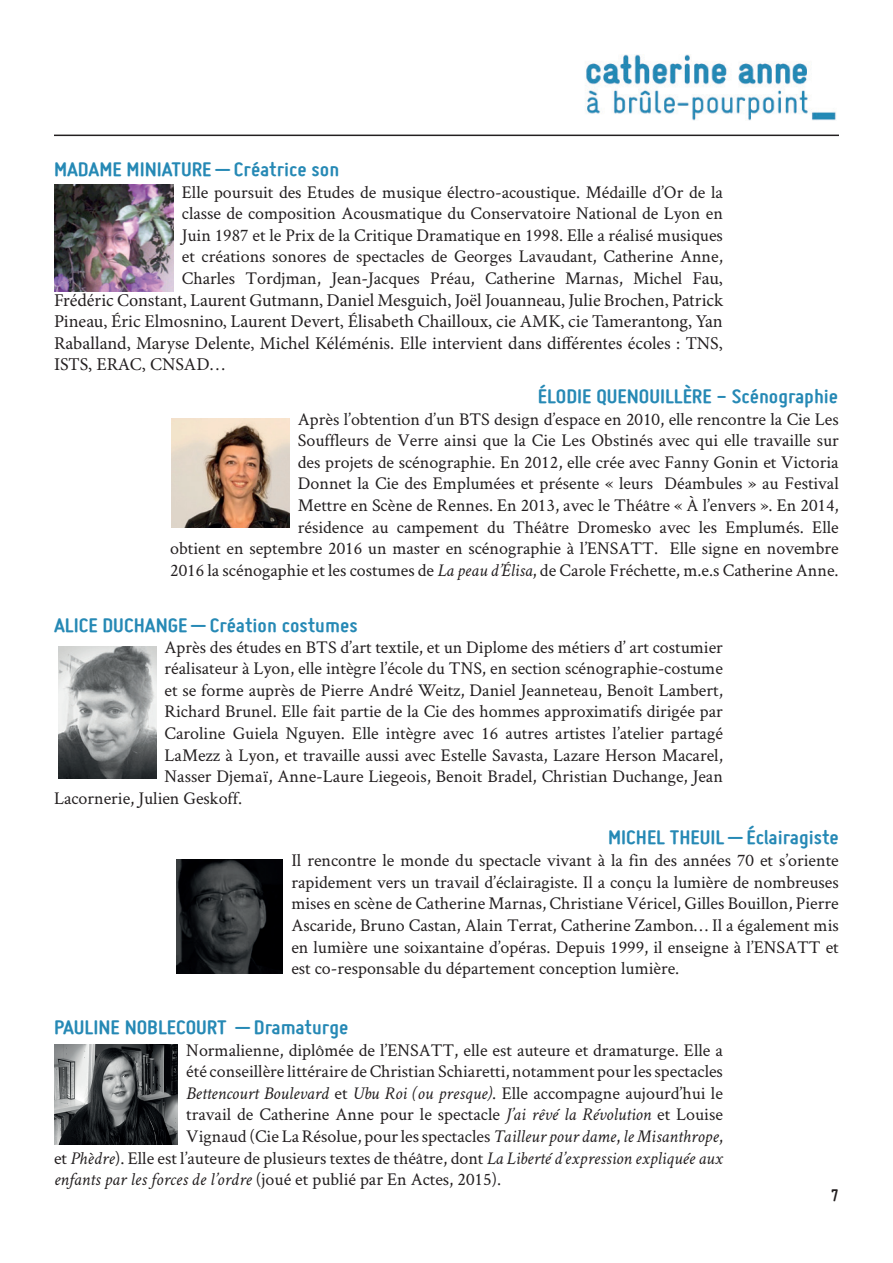
<style>
.page{position:relative;width:893px;height:1263px;background:#fff}
.page>*{position:absolute;margin:0;border:0;box-sizing:border-box;transform-origin:0 0}
.t1{font:700 21px "Miso";color:#2689b5;scale:1.2 1}
.t2{font:18px/21.6px "Crimson Text";color:#231f20;text-align:justify}
.t3{font:18px/21.6px "Minion Pro";color:#231f20;text-align:justify}
.t4{font:italic 18px "Crimson Text";color:#231f20}
.t5{font:700 18px "Miso";color:#231f20}
.s1{font-family:"Minion Pro"}
.s2{font-style:italic}
.s3{font-style:normal}
</style>
<div class="page">
<hr style="left:54px;top:135px;width:785px;height:1px;background:#231f20">
<img style="left:585px;top:54px;width:251px;height:67px">
<img style="left:54px;top:185px;width:119px;height:107px">
<img style="left:171px;top:419px;width:118px;height:109px">
<img style="left:58px;top:647px;width:98px;height:132px">
<img style="left:177px;top:859px;width:106px;height:114px">
<img style="left:54px;top:1045px;width:124px;height:99px">
<p class="t1" style="left:54px;top:157px;width:239px">MADAME MINIATURE – Créatrice son</p>
<p class="t2" style="left:182px;top:180px;width:542px">Elle poursuit des Etudes de musique électro-acoustique. Médaille d’Or de la classe de composition Acousmatique du Conservatoire National de Lyon en Juin 1987 et le Prix de la Critique Dramatique en 1998. Elle a réalisé musiques et créations sonores de spectacles de Georges Lavaudant, Catherine Anne, Charles Tordjman, Jean-Jacques Préau, Catherine Marnas, Michel <span class="s1">Fau,</span></p>
<p class="t3" style="left:54px;top:289px;width:670px">Frédéric Constant, Laurent Gutmann, Daniel Mesguich, Joël Jouanneau, Julie Brochen, Patrick Pineau, Éric Elmosnino, Laurent Devert, Élisabeth Chailloux, cie AMK, cie Tamerantong, Yan Raballand, Maryse Delente, Michel Kéléménis. Elle intervient dans différentes écoles : TNS, ISTS, ERAC, CNSAD…</p>
<p class="t1" style="left:538px;top:384px;width:252px">ÉLODIE QUENOUILLÈRE - Scénographie</p>
<p class="t2" style="left:170px;top:407px;width:670px;text-align:right">Après l’obtention d’un BTS design d’espace en 2010, elle rencontre la Cie Les<br>Souffleurs de Verre ainsi que la Cie Les Obstinés avec qui elle travaille sur<br>des projets de scénographie. En 2012, elle crée avec Fanny Gonin et Victoria<br>Donnet la Cie des Emplumées et présente « leurs Déambules » au Festival<br>Mettre en Scène de Rennes. En 2013, avec le Théâtre « À l’envers ». En 2014,<br>résidence au campement du Théâtre Dromesko avec les Emplumés. Elle<br>obtient en septembre 2016 un master en scénographie à l’ENSATT. Elle signe en novembre 2016 la scénogaphie et les costumes de <span class="s2">La peau d’Élisa</span>, de Carole Fréchette, m.e.s Catherine Anne.</p>
<p class="t1" style="left:54px;top:613px;width:255px">ALICE DUCHANGE – Création costumes</p>
<p class="t2" style="left:165px;top:635px;width:560px">Après des études en BTS d’art textile, et un Diplome des métiers d’ art costumier</p>
<p class="t2" style="left:165px;top:657px;width:560px">réalisateur à Lyon, elle intègre l’école du TNS, en section scénographie-costume</p>
<p class="t2" style="left:165px;top:679px;width:560px">et se forme auprès de Pierre André Weitz, Daniel Jeanneteau, Benoît Lambert,</p>
<p class="t2" style="left:165px;top:700px;width:560px">Richard Brunel. Elle fait partie de la Cie des hommes approximatifs dirigée par</p>
<p class="t2" style="left:165px;top:722px;width:560px">Caroline Guiela Nguyen. Elle intègre avec 16 autres artistes l’atelier partagé</p>
<p class="t2" style="left:165px;top:743px;width:560px">LaMezz à Lyon, et travaille aussi avec Estelle Savasta, Lazare Herson Macarel,</p>
<p class="t2" style="left:165px;top:765px;width:560px">Nasser Djemaï, Anne-Laure Liegeois, Benoit Bradel, Christian Duchange, Jean</p>
<p class="t2" style="left:54px;top:787px;width:190px">Lacornerie, Julien Geskoff.</p>
<p class="t1" style="left:608px;top:826px;width:194px">MICHEL THEUIL – Éclairagiste</p>
<p class="t2" style="left:291px;top:849px;width:549px">Il rencontre le monde du spectacle vivant à la fin des années 70 et s’oriente rapidement vers un travail d’éclairagiste. Il a conçu la lumière de nombreuses mises en scène de Catherine Marnas, Christiane Véricel, Gilles Bouillon, Pierre Ascaride, Bruno Castan, Alain Terrat, Catherine Zambon… Il a également mis en lumière une soixantaine d’opéras. Depuis 1999, il enseigne à l’ENSATT et est co-responsable du département conception lumière.</p>
<p class="t1" style="left:54px;top:1015px;width:247px">PAULINE NOBLECOURT – Dramaturge</p>
<p class="t2" style="left:186px;top:1038px;width:538px">Normalienne, diplômée de l’ENSATT, elle est auteure et dramaturge. Elle a</p>
<p class="t2" style="left:186px;top:1060px;width:538px">été conseillère littéraire de Christian Schiaretti, notamment pour les spectacles</p>
<p class="t4" style="left:186px;top:1083px;width:538px">Bettencourt Boulevard <span class="s3">et</span> Ubu Roi (ou presque)<span class="s3">. Elle accompagne aujourd’hui le</span></p>
<p class="t2" style="left:186px;top:1103px;width:538px">travail de Catherine Anne pour le spectacle <span class="s2">J’ai rêvé la Révolution</span> et Louise</p>
<p class="t2" style="left:186px;top:1125px;width:538px">Vignaud (Cie La Résolue, pour les spectacles <span class="s2">Tailleur pour dame</span>, <span class="s2">le Misanthrope</span>,</p>
<p class="t2" style="left:54px;top:1146px;width:670px">et <span class="s2">Phèdre</span>). Elle est l’auteure de plusieurs textes de théâtre, dont <span class="s2">La Liberté d’expression expliquée aux</span></p>
<p class="t2" style="left:54px;top:1168px;width:449px"><span class="s2">enfants par les forces de l’ordre</span> (joué et publié par En Actes, 2015).</p>
<p class="t5" style="left:831px;top:1185px;width:9px">7</p>
</div>
